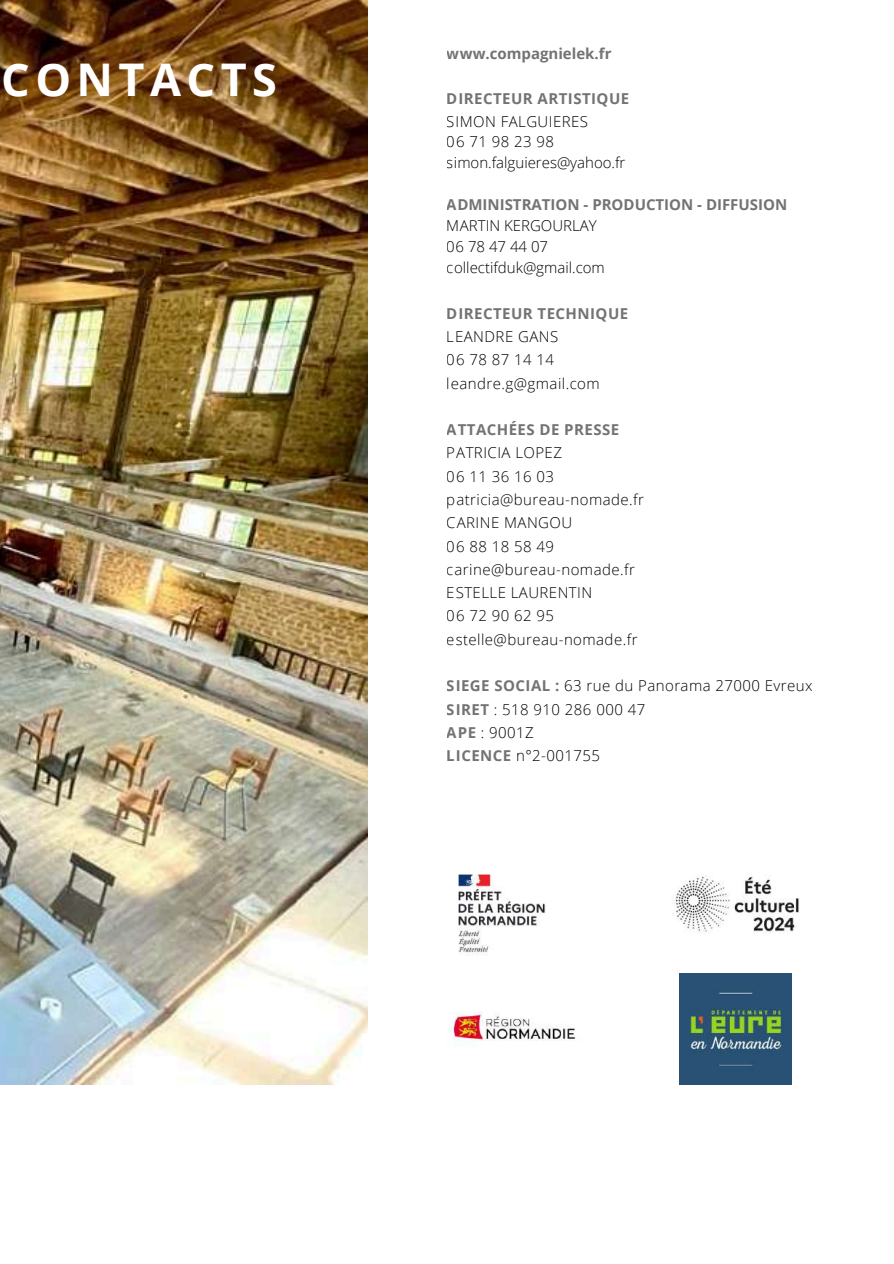
<style>
.page{position:relative;width:894px;height:1264px;background:#fff}
.page>*{position:absolute;margin:0;border:0;box-sizing:border-box;transform-origin:0 0}
.t1{font:700 45px "Open Sans";letter-spacing:.12em;color:#fff}
.t2{font:300 15px/23.2px "Open Sans";letter-spacing:.03em;color:#000}
.t3{font:700 15px "Open Sans";color:#737373}
.t4{font:700 15px "Open Sans";letter-spacing:.03em;color:#737373}
.t5{font:300 15px/21px "Open Sans";color:#000}
.s1{font-weight:700;color:#737373}
</style>
<div class="page">
<img style="left:0;top:0;width:367px;height:1084px">
<img style="left:674px;top:876px;width:126px;height:58px">
<img style="left:458px;top:874px;width:88px;height:82px">
<img style="left:448px;top:1012px;width:128px;height:35px">
<img style="left:679px;top:973px;width:111px;height:111px">
<h1 class="t1" style="left:1px;top:48px;width:277px">CONTACTS</h1>
<p class="t3" style="left:447px;top:43px;width:166px">www.compagnielek.fr</p>
<p class="t4" style="left:447px;top:88px;width:184px">DIRECTEUR ARTISTIQUE</p>
<p class="t2" style="left:447px;top:110px;width:180px;line-height:21px">SIMON FALGUIERES<br>06 71 98 23 98 simon.falguieres@yahoo.fr</p>
<p class="t3" style="left:447px;top:194px;width:341px">ADMINISTRATION - PRODUCTION - DIFFUSION</p>
<p class="t5" style="left:447px;top:215px;width:159px">MARTIN KERGOURLAY<br>06 78 47 44 07 collectifduk@gmail.com</p>
<p class="t4" style="left:447px;top:302px;width:183px">DIRECTEUR TECHNIQUE</p>
<p class="t2" style="left:447px;top:324px;width:154px">LEANDRE GANS<br>06 78 87 14 14 leandre.g@gmail.com</p>
<p class="t4" style="left:447px;top:419px;width:174px">ATTACHÉES DE PRESSE</p>
<p class="t2" style="left:447px;top:441px;width:198px">PATRICIA LOPEZ<br>06 11 36 16 03 patricia@bureau-nomade.fr<br>CARINE MANGOU<br>06 88 18 58 49 carine@bureau-nomade.fr<br>ESTELLE LAURENTIN<br>06 72 90 62 95 estelle@bureau-nomade.fr</p>
<p class="t2" style="left:447px;top:674px;width:367px"><span class="s1">SIEGE SOCIAL :</span> 63 rue du Panorama 27000 Evreux<br><span class="s1">SIRET</span> : 518 910 286 000 47<br><span class="s1">APE</span> : 9001Z<br><span class="s1">LICENCE</span> n°2-001755</p>
</div>
